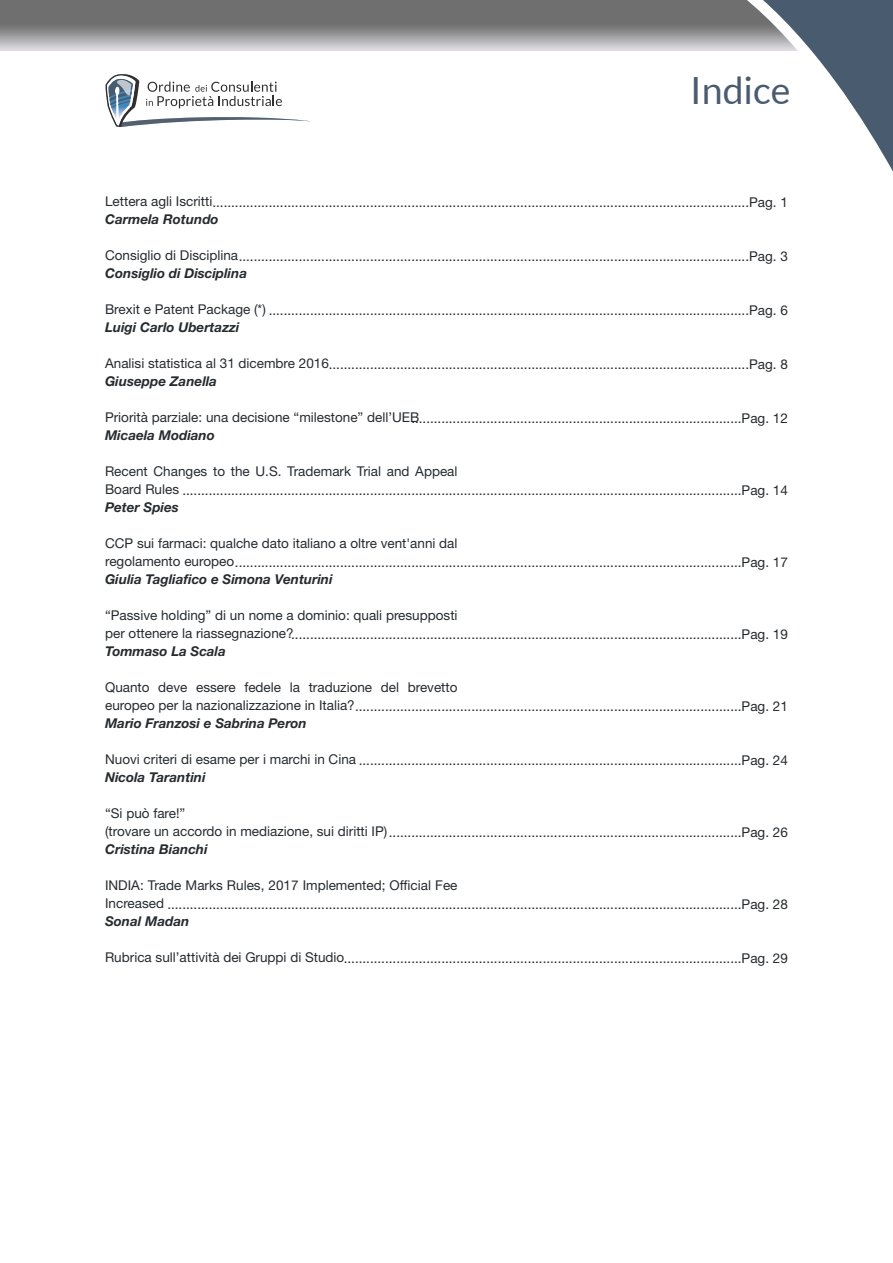
<style>
.page{position:relative;width:893px;height:1263px;background:#fff}
.page>*{position:absolute;margin:0;border:0;box-sizing:border-box;transform-origin:0 0}
.t1{font:37.5px "Lato";color:#495c6f}
.t2{font:13.5px/18px "Helvetica Neue";color:#262b30}
.t3{font:italic 700 13.5px "Helvetica Neue";color:#262b30}
</style>
<div class="page">
<svg style="left:106px;top:74px;width:203px;height:53px"></svg>
<svg style="left:0;top:0;width:711px;height:51px;background:#8c8b8c"></svg>
<svg style="left:711px;top:0;width:182px;height:172px"></svg>
<h1 class="t1" style="left:690px;top:69px;width:102px">Indice</h1>
<p class="t2" style="left:105px;top:193px;width:684px">Lettera agli Iscritti...............................................................................................................................................Pag. 1</p>
<p class="t3" style="left:105px;top:211px;width:115px">Carmela Rotundo</p>
<p class="t2" style="left:105px;top:247px;width:684px">Consiglio di Disciplina........................................................................................................................................Pag. 3</p>
<p class="t3" style="left:105px;top:265px;width:144px">Consiglio di Disciplina</p>
<p class="t2" style="left:105px;top:301px;width:684px">Brexit e Patent Package (*) ................................................................................................................................Pag. 6</p>
<p class="t3" style="left:105px;top:319px;width:136px">Luigi Carlo Ubertazzi</p>
<p class="t2" style="left:105px;top:355px;width:684px">Analisi statistica al 31 dicembre 2016................................................................................................................Pag. 8</p>
<p class="t3" style="left:105px;top:373px;width:113px">Giuseppe Zanella</p>
<p class="t2" style="left:105px;top:408px;width:316px">Priorità parziale: una decisione “milestone” dell’UEB</p>
<p class="t3" style="left:105px;top:427px;width:111px">Micaela Modiano</p>
<p class="t2" style="left:105px;top:462px;width:354px">Recent Changes to the U.S. Trademark Trial and Appeal</p>
<p class="t3" style="left:105px;top:499px;width:75px">Peter Spies</p>
<p class="t2" style="left:105px;top:534px;width:354px">CCP sui farmaci: qualche dato italiano a oltre vent'anni dal</p>
<p class="t3" style="left:105px;top:571px;width:229px">Giulia Tagliafico e Simona Venturini</p>
<p class="t2" style="left:105px;top:606px;width:354px">“Passive holding” di un nome a dominio: quali presupposti per ottenere la riassegnazione?</p>
<p class="t3" style="left:105px;top:643px;width:122px">Tommaso La Scala</p>
<p class="t2" style="left:105px;top:678px;width:354px">Quanto deve essere fedele la traduzione del brevetto</p>
<p class="t3" style="left:105px;top:715px;width:203px">Mario Franzosi e Sabrina Peron</p>
<p class="t2" style="left:411px;top:409px;width:378px">........................................................................................Pag. 12</p>
<p class="t2" style="left:105px;top:481px;width:684px">Board Rules .....................................................................................................................................................Pag. 14</p>
<p class="t2" style="left:105px;top:553px;width:684px">regolamento europeo.......................................................................................................................................Pag. 17</p>
<p class="t2" style="left:291px;top:625px;width:498px">........................................................................................................................Pag. 19</p>
<p class="t2" style="left:105px;top:697px;width:684px">europeo per la nazionalizzazione in Italia?.......................................................................................................Pag. 21</p>
<p class="t2" style="left:105px;top:751px;width:684px">Nuovi criteri di esame per i marchi in Cina ......................................................................................................Pag. 24</p>
<p class="t3" style="left:105px;top:769px;width:102px">Nicola Tarantini</p>
<p class="t2" style="left:105px;top:804px;width:82px">“Si può fare!”</p>
<p class="t3" style="left:105px;top:841px;width:104px">Cristina Bianchi</p>
<p class="t2" style="left:105px;top:876px;width:354px">INDIA: Trade Marks Rules, 2017 Implemented; Official Fee</p>
<p class="t3" style="left:105px;top:913px;width:86px">Sonal Madan</p>
<p class="t2" style="left:105px;top:823px;width:684px">(trovare un accordo in mediazione, sui diritti IP)..............................................................................................Pag. 26</p>
<p class="t2" style="left:105px;top:895px;width:684px">Increased .........................................................................................................................................................Pag. 28</p>
<p class="t2" style="left:105px;top:949px;width:684px">Rubrica sull’attività dei Gruppi di Studio..........................................................................................................Pag. 29</p>
</div>
